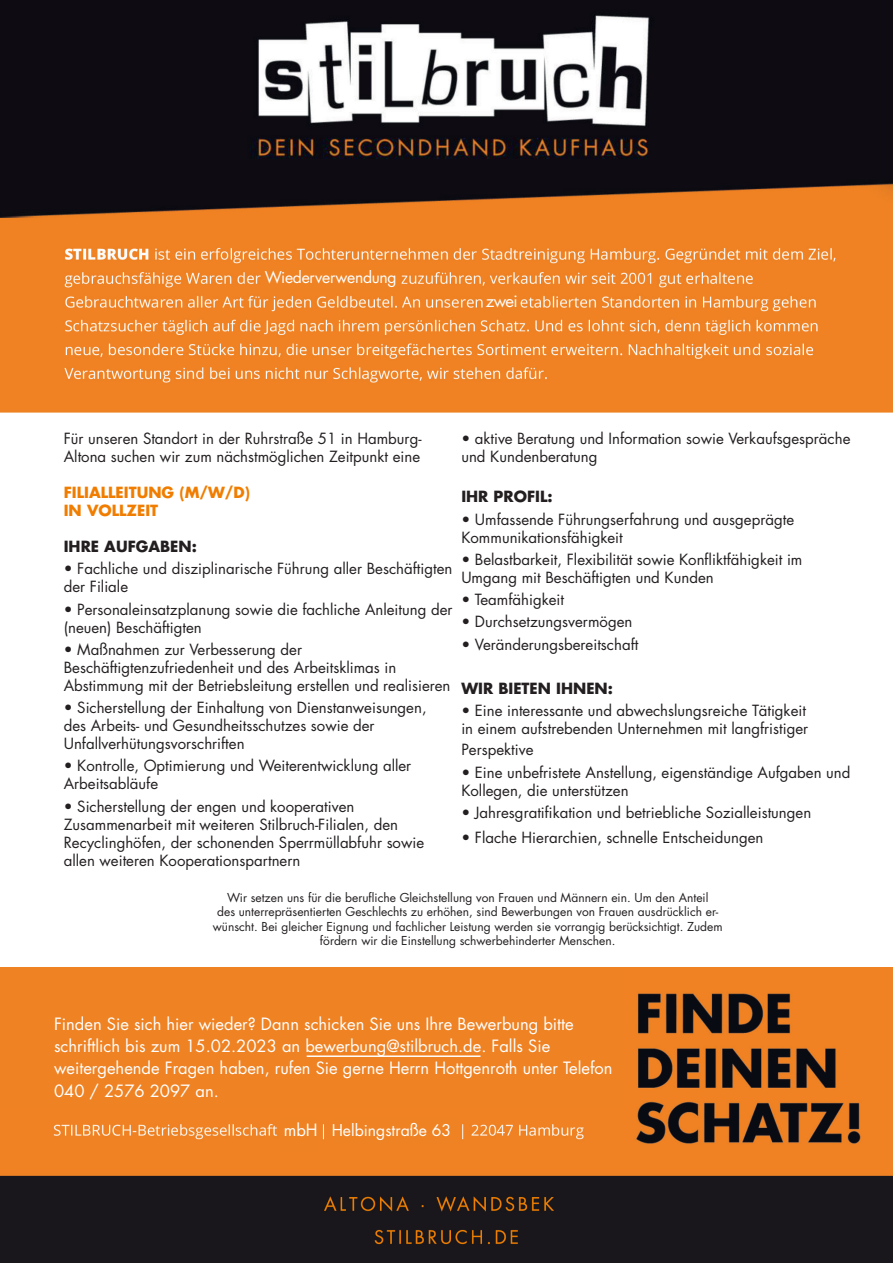
<style>
.page{position:relative;width:893px;height:1263px;background:#fff}
.page>*{position:absolute;margin:0;border:0;box-sizing:border-box;transform-origin:0 0}
.Fliestext{font:16.5px "Futura Std";color:#fff}
.t1{font:15.75px "Futura Std";letter-spacing:-.02em;color:#fff}
.t2{font:15.75px "Futura Std";color:#fff}
.t3{font:15px/18px "Futura Std";color:#231f20}
.t4{font:700 15px "Futura Std";color:#231f20}
.t5{font:700 15px/18px "Futura Std";color:#f07d00}
.t6{font:12px/14.4px "Futura Std";color:#231f20;text-align:center}
</style>
<div class="page">
<img style="left:0;top:0;width:893px;height:413px">
<img style="left:0;top:967px;width:893px;height:210px">
<div style="left:0;top:1177px;width:893px;height:86px;background:#19171c"></div>
<div style="left:487px;top:291px;width:33px;height:22px;background:#ef8223"></div>
<div style="left:281px;top:1117px;width:37px;height:34px;background:#ef8223"></div>
<div style="left:334px;top:1117px;width:123px;height:27px;background:#ef8223"></div>
<div style="left:264px;top:267px;width:136px;height:24px;background:#ef8223"></div>
<div style="left:0;top:969px;width:623px;height:138px;background:#ef8223"></div>
<hr style="left:307px;top:1055px;width:173px;height:2px;background:#fff">
<p class="t1" style="left:265px;top:267px;width:134px">Wiederverwendung</p>
<p class="Fliestext" style="left:486px;top:290px;width:34px">zwei</p>
<p class="t3" style="left:64px;top:430px;width:359px">Für unseren Standort in der Ruhrstraße 51 in Hamburg-<br>Altona suchen wir zum nächstmöglichen Zeitpunkt eine</p>
<p class="t5" style="left:64px;top:483px;width:188px">FILIALLEITUNG (M/W/D)<br>IN VOLLZEIT</p>
<p class="t4" style="left:64px;top:536px;width:135px">IHRE AUFGABEN:</p>
<p class="t3" style="left:64px;top:560px;width:390px">• Fachliche und disziplinarische Führung aller Beschäftigten der Filiale</p>
<p class="t3" style="left:64px;top:600px;width:390px">• Personaleinsatzplanung sowie die fachliche Anleitung der (neuen) Beschäftigten</p>
<p class="t3" style="left:64px;top:640px;width:388px">• Maßnahmen zur Verbesserung der<br>Beschäftigtenzufriedenheit und des Arbeitsklimas in<br>Abstimmung mit der Betriebsleitung erstellen und realisieren</p>
<p class="t3" style="left:64px;top:699px;width:364px">• Sicherstellung der Einhaltung von Dienstanweisungen, des Arbeits- und Gesundheitsschutzes sowie der<br>Unfallverhütungsvorschriften</p>
<p class="t3" style="left:64px;top:757px;width:349px">• Kontrolle, Optimierung und Weiterentwicklung aller<br>Arbeitsabläufe</p>
<p class="t3" style="left:64px;top:797px;width:362px">• Sicherstellung der engen und kooperativen Zusammenarbeit mit weiteren Stilbruch-Filialen, den Recyclinghöfen, der schonenden Sperrmüllabfuhr sowie allen weiteren Kooperationspartnern</p>
<p class="t3" style="left:461px;top:430px;width:391px">• aktive Beratung und Information sowie Verkaufsgespräche und Kundenberatung</p>
<p class="t4" style="left:461px;top:487px;width:93px">IHR PROFIL:</p>
<p class="t3" style="left:461px;top:510px;width:334px">• Umfassende Führungserfahrung und ausgeprägte<br>Kommunikationsfähigkeit</p>
<p class="t3" style="left:461px;top:550px;width:343px">• Belastbarkeit, Flexibilität sowie Konfliktfähigkeit im<br>Umgang mit Beschäftigten und Kunden</p>
<p class="t3" style="left:461px;top:591px;width:104px">• Teamfähigkeit</p>
<p class="t3" style="left:461px;top:613px;width:173px">• Durchsetzungsvermögen</p>
<p class="t3" style="left:461px;top:635px;width:178px">• Veränderungsbereitschaft</p>
<p class="t4" style="left:461px;top:678px;width:153px">WIR BIETEN IHNEN:</p>
<p class="t3" style="left:461px;top:702px;width:348px">• Eine interessante und abwechslungsreiche Tätigkeit in einem aufstrebenden Unternehmen mit langfristiger</p>
<p class="t3" style="left:461px;top:741px;width:74px">Perspektive</p>
<p class="t3" style="left:461px;top:763px;width:391px">• Eine unbefristete Anstellung, eigenständige Aufgaben und<br>Kollegen, die unterstützen</p>
<p class="t3" style="left:461px;top:803px;width:351px">• Jahresgratifikation und betriebliche Sozialleistungen</p>
<p class="t3" style="left:461px;top:829px;width:304px">• Flache Hierarchien, schnelle Entscheidungen</p>
<p class="t6" style="left:213px;top:890px;width:511px">Wir setzen uns für die berufliche Gleichstellung von Frauen und Männern ein. Um den Anteil<br>des unterrepräsentierten Geschlechts zu erhöhen, sind Bewerbungen von Frauen ausdrücklich er&shy;wünscht. Bei gleicher Eignung und fachlicher Leistung werden sie vorrangig berücksichtigt. Zudem fördern wir die Einstellung schwerbehinderter Menschen.</p>
<p class="Fliestext" style="left:54px;top:1013px;width:521px">Finden Sie sich hier wieder? Dann schicken Sie uns Ihre Bewerbung bitte</p>
<p class="Fliestext" style="left:54px;top:1035px;width:498px">schriftlich bis zum 15.02.2023 an bewerbung@stilbruch.de. Falls Sie</p>
<p class="Fliestext" style="left:54px;top:1058px;width:560px">weitergehende Fragen haben, rufen Sie gerne Herrn Hottgenroth unter Telefon</p>
<p class="Fliestext" style="left:54px;top:1080px;width:166px">040 / 2576 2097 an.</p>
<p class="Fliestext" style="left:284px;top:1120px;width:35px">mbH</p>
<p class="t2" style="left:332px;top:1120px;width:121px">Helbingstraße 63</p>
</div>
